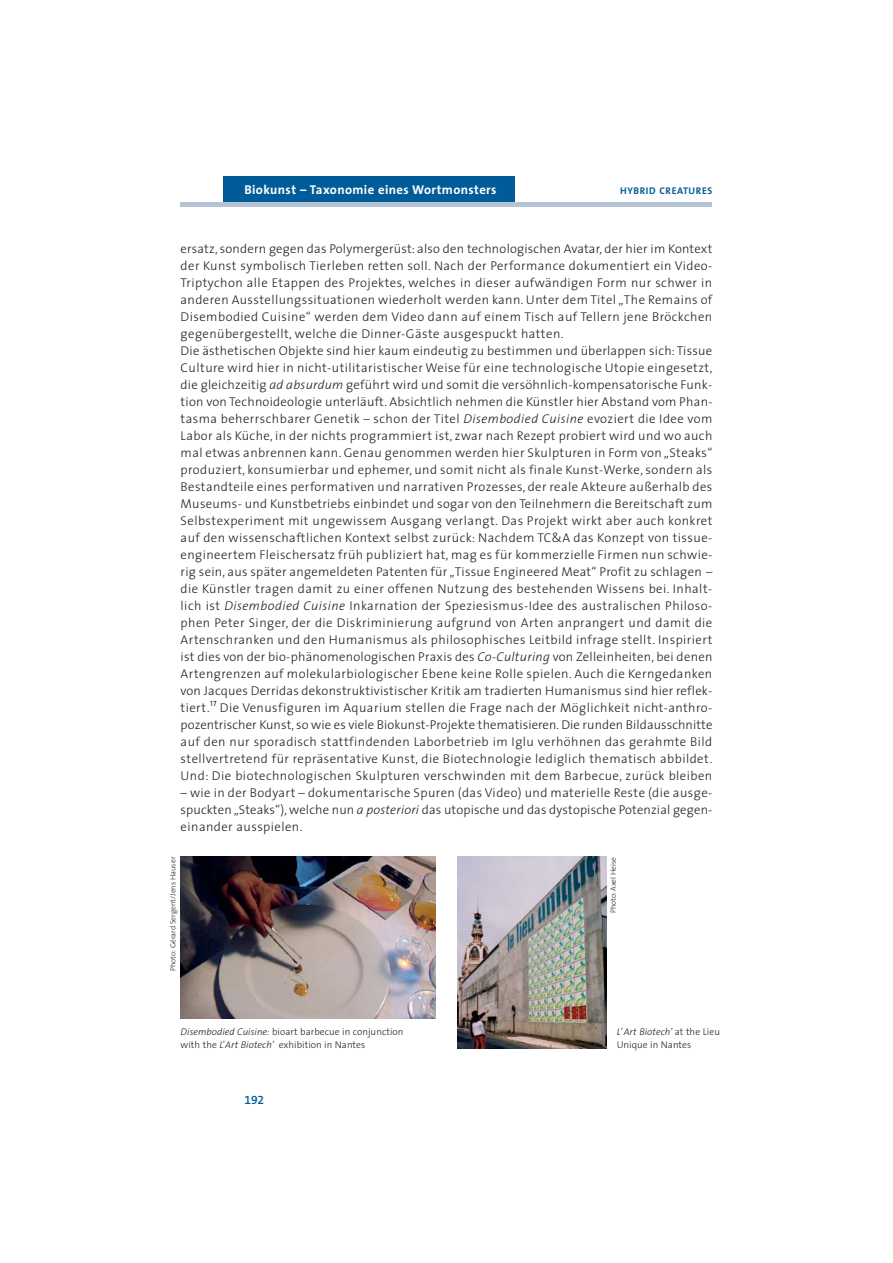
<style>
.page{position:relative;width:893px;height:1263px;background:#fff}
.page>*{position:absolute;margin:0;border:0;box-sizing:border-box;transform-origin:0 0}
.t1{font:300 12.75px/17px "The Sans";letter-spacing:.035em;color:#231f20;text-align:justify}
.t2{font:700 12.75px "The Sans";letter-spacing:.03em;color:#fff}
.t3{font:12px "The Sans Semi Bold Expert";color:#005c98}
.t4{font:300 9.75px/12.8px "The Sans";letter-spacing:.005em;color:#231f20}
.t5{font:700 9.75px "The Sans";letter-spacing:.065em;color:#005c98}
.t6{font:300 7.5px "The Sans";letter-spacing:.005em;color:#231f20}
.t7{font:7.5px "The Sans Caps";color:#231f20}
.s1{font-style:italic}
</style>
<div class="page">
<div style="left:223px;top:177px;width:291px;height:25px;background:#005c98"></div>
<hr style="left:181px;top:202px;width:531px;height:4px;background:#b4c3d5">
<img style="left:457px;top:857px;width:149px;height:191px">
<img style="left:181px;top:857px;width:255px;height:161px">
<p class="t2" style="left:244px;top:183px;width:254px">Biokunst – Taxonomie eines Wortmonsters</p>
<p class="t5" style="left:620px;top:185px;width:94px">HYBRID CREATURES</p>
<p class="t1" style="left:181px;top:241px;width:533px;text-align:left">ersatz, sondern gegen das Polymergerüst: also den technologischen Avatar, der hier im Kontext der Kunst symbolisch Tierleben retten soll. Nach der Performance dokumentiert ein Video-Triptychon alle Etappen des Projektes, welches in dieser aufwändigen Form nur schwer in anderen Ausstellungssituationen wiederholt werden kann. Unter dem Titel „The Remains of Disembodied Cuisine“ werden dem Video dann auf einem Tisch auf Tellern jene Bröckchen gegenübergestellt, welche die Dinner-Gäste ausgespuckt hatten.<br>Die ästhetischen Objekte sind hier kaum eindeutig zu bestimmen und überlappen sich:Tissue Culture wird hier in nicht-utilitaristischer Weise für eine technologische Utopie eingesetzt, die gleichzeitig <span class="s1">ad absurdum</span> geführt wird und somit die versöhnlich-kompensatorische Funk&shy;tion von Technoideologie unterläuft. Absichtlich nehmen die Künstler hier Abstand vom Phan&shy;tasma beherrschbarer Genetik – schon der Titel <span class="s1">Disembodied Cuisine</span> evoziert die Idee vom Labor als Küche, in der nichts programmiert ist, zwar nach Rezept probiert wird und wo auch mal etwas anbrennen kann. Genau genommen werden hier Skulpturen in Form von „Steaks“ produziert, konsumierbar und ephemer, und somit nicht als finale Kunst-Werke, sondern als Bestandteile eines performativen und narrativen Prozesses, der reale Akteure außerhalb des Museums- und Kunstbetriebs einbindet und sogar von den Teilnehmern die Bereitschaft zum Selbstexperiment mit ungewissem Ausgang verlangt. Das Projekt wirkt aber auch konkret auf den wissenschaftlichen Kontext selbst zurück: Nachdem TC&amp;A das Konzept von tissue&shy;engineertem Fleischersatz früh publiziert hat, mag es für kommerzielle Firmen nun schwie&shy;rig sein, aus später angemeldeten Patenten für „Tissue Engineered Meat“ Profit zu schlagen – die Künstler tragen damit zu einer offenen Nutzung des bestehenden Wissens bei. Inhalt&shy;lich ist <span class="s1">Disembodied Cuisine</span> Inkarnation der Speziesismus-Idee des australischen Philoso&shy;phen Peter Singer, der die Diskriminierung aufgrund von Arten anprangert und damit die Artenschranken und den Humanismus als philosophisches Leitbild infrage stellt. Inspiriert ist dies von der bio-phänomenologischen Praxis des <span class="s1">Co-Culturing</span> von Zelleinheiten, bei denen Artengrenzen auf molekularbiologischer Ebene keine Rolle spielen. Auch die Kerngedanken von Jacques Derridas dekonstruktivistischer Kritik am tradierten Humanismus sind hier reflek&shy;tiert.</p>
<p class="t7" style="left:210px;top:699px;width:8px">17</p>
<p class="t1" style="left:181px;top:701px;width:533px;text-indent:39px">Die Venusfiguren im Aquarium stellen die Frage nach der Möglichkeit nicht-anthro&shy;pozentrischer Kunst, so wie es viele Biokunst-Projekte thematisieren. Die runden Bildausschnitte auf den nur sporadisch stattfindenden Laborbetrieb im Iglu verhöhnen das gerahmte Bild stellvertretend für repräsentative Kunst, die Biotechnologie lediglich thematisch abbildet.<br>Und: Die biotechnologischen Skulpturen verschwinden mit dem Barbecue, zurück bleiben</p>
<p class="t1" style="left:181px;top:786px;width:533px">– wie in der Bodyart – dokumentarische Spuren (das Video) und materielle Reste (die ausge&shy;spuckten „Steaks“), welche nun <span class="s1">a posteriori</span> das utopische und das dystopische Potenzial gegen&shy;einander ausspielen.</p>
<p class="t6" style="left:170px;top:971px;width:116px;rotate:-90deg">Photo: Gérard Sergent/Jens Hauser</p>
<p class="t4" style="left:181px;top:1027px;width:224px"><span class="s1">Disembodied Cuisine:</span> bioart barbecue in conjunction with the <span class="s1">L’Art Biotech’</span> exhibition in Nantes</p>
<p class="t3" style="left:244px;top:1092px;width:21px">192</p>
<p class="t6" style="left:610px;top:913px;width:58px;rotate:-90deg">Photo: Axel Heise</p>
<p class="t4" style="left:616px;top:1027px;width:105px"><span class="s1">L’ Art Biotech’</span> at the Lieu<br>Unique in Nantes</p>
</div>
